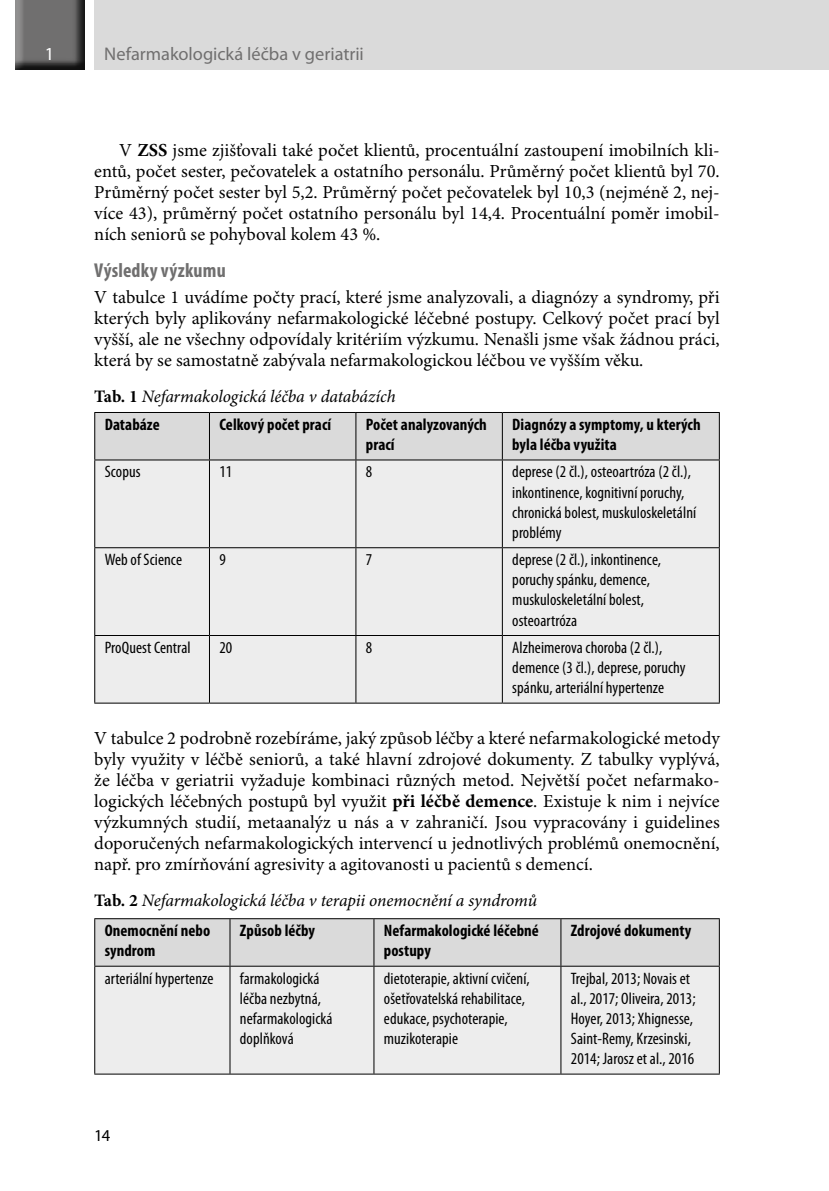
<style>
.page{position:relative;width:829px;height:1191px;background:#fff}
.page>*{position:absolute;margin:0;border:0;box-sizing:border-box;transform-origin:0 0}
._45_titulek{font:700 condensed 20.12px "Myriad Pro";letter-spacing:.01em;color:#706f6f}
.ZaklText1radek{font:18.38px/21px "Minion Pro";color:#000;text-align:justify}
.ZaklTEXT{font:18.38px/21px "Minion Pro";color:#000;text-align:justify}
.t1{font:18.38px "Myriad Pro";color:#706f6f}
.t2{font:18.38px "Myriad Pro";color:#fff}
.TabObrPopis{font:italic 17.5px "Minion Pro";letter-spacing:-.005em;color:#000}
.Tabulka{font:condensed 16.62px/20.1px "Myriad Pro";letter-spacing:.005em;color:#000}
.Tabulka-2{font:700 condensed 16.62px/20.1px "Myriad Pro";letter-spacing:.005em;color:#000}
.t3{font:16.62px "Myriad Pro";color:#000}
.s1{font-weight:700}
.s2{font-weight:700;font-style:normal}
</style>
<div class="page">
<div style="left:94px;top:0;width:734px;height:69px;background:#dadada"></div>
<div style="left:14px;top:0;width:72px;height:72px;background:#000;opacity:.75"></div>
<div style="left:95px;top:413px;width:623px;height:46px;background:#dadada"></div>
<div style="left:95px;top:460px;width:623px;height:242px;background:#ededed"></div>
<hr style="left:94px;top:412px;width:115px;height:1px;background:#000">
<hr style="left:94px;top:413px;width:1px;height:46px;background:#000">
<hr style="left:209px;top:412px;width:147px;height:1px;background:#000">
<hr style="left:209px;top:413px;width:1px;height:46px;background:#000">
<hr style="left:356px;top:412px;width:146px;height:1px;background:#000">
<hr style="left:355px;top:413px;width:1px;height:46px;background:#000">
<hr style="left:502px;top:412px;width:217px;height:1px;background:#000">
<hr style="left:502px;top:413px;width:1px;height:46px;background:#000">
<hr style="left:718px;top:413px;width:1px;height:46px;background:#000">
<hr style="left:94px;top:459px;width:115px;height:1px;background:#000">
<hr style="left:94px;top:460px;width:1px;height:87px;background:#000">
<hr style="left:209px;top:459px;width:147px;height:1px;background:#000">
<hr style="left:209px;top:460px;width:1px;height:87px;background:#000">
<hr style="left:356px;top:459px;width:146px;height:1px;background:#000">
<hr style="left:355px;top:460px;width:1px;height:87px;background:#000">
<hr style="left:502px;top:459px;width:217px;height:1px;background:#000">
<hr style="left:502px;top:460px;width:1px;height:87px;background:#000">
<hr style="left:718px;top:460px;width:1px;height:87px;background:#000">
<hr style="left:94px;top:547px;width:115px;height:1px;background:#000">
<hr style="left:94px;top:548px;width:1px;height:87px;background:#000">
<hr style="left:209px;top:547px;width:147px;height:1px;background:#000">
<hr style="left:209px;top:548px;width:1px;height:87px;background:#000">
<hr style="left:356px;top:547px;width:146px;height:1px;background:#000">
<hr style="left:355px;top:548px;width:1px;height:87px;background:#000">
<hr style="left:502px;top:547px;width:217px;height:1px;background:#000">
<hr style="left:502px;top:548px;width:1px;height:87px;background:#000">
<hr style="left:718px;top:548px;width:1px;height:87px;background:#000">
<hr style="left:94px;top:635px;width:115px;height:1px;background:#000">
<hr style="left:94px;top:636px;width:1px;height:66px;background:#000">
<hr style="left:209px;top:635px;width:147px;height:1px;background:#000">
<hr style="left:209px;top:636px;width:1px;height:66px;background:#000">
<hr style="left:356px;top:635px;width:146px;height:1px;background:#000">
<hr style="left:355px;top:636px;width:1px;height:66px;background:#000">
<hr style="left:502px;top:635px;width:217px;height:1px;background:#000">
<hr style="left:502px;top:636px;width:1px;height:66px;background:#000">
<hr style="left:718px;top:636px;width:1px;height:66px;background:#000">
<hr style="left:94px;top:702px;width:115px;height:1px;background:#000">
<hr style="left:209px;top:702px;width:147px;height:1px;background:#000">
<hr style="left:356px;top:702px;width:146px;height:1px;background:#000">
<hr style="left:502px;top:702px;width:217px;height:1px;background:#000">
<div style="left:95px;top:919px;width:623px;height:46px;background:#dadada"></div>
<div style="left:95px;top:966px;width:623px;height:107px;background:#ededed"></div>
<hr style="left:94px;top:918px;width:136px;height:1px;background:#000">
<hr style="left:94px;top:919px;width:1px;height:46px;background:#000">
<hr style="left:230px;top:918px;width:144px;height:1px;background:#000">
<hr style="left:229px;top:919px;width:1px;height:46px;background:#000">
<hr style="left:374px;top:918px;width:187px;height:1px;background:#000">
<hr style="left:373px;top:919px;width:1px;height:46px;background:#000">
<hr style="left:561px;top:918px;width:158px;height:1px;background:#000">
<hr style="left:560px;top:919px;width:1px;height:46px;background:#000">
<hr style="left:718px;top:919px;width:1px;height:46px;background:#000">
<hr style="left:94px;top:965px;width:136px;height:1px;background:#000">
<hr style="left:94px;top:966px;width:1px;height:107px;background:#000">
<hr style="left:230px;top:965px;width:144px;height:1px;background:#000">
<hr style="left:229px;top:966px;width:1px;height:107px;background:#000">
<hr style="left:374px;top:965px;width:187px;height:1px;background:#000">
<hr style="left:373px;top:966px;width:1px;height:107px;background:#000">
<hr style="left:561px;top:965px;width:158px;height:1px;background:#000">
<hr style="left:560px;top:966px;width:1px;height:107px;background:#000">
<hr style="left:718px;top:966px;width:1px;height:107px;background:#000">
<hr style="left:94px;top:1073px;width:136px;height:1px;background:#000">
<hr style="left:230px;top:1073px;width:144px;height:1px;background:#000">
<hr style="left:374px;top:1073px;width:187px;height:1px;background:#000">
<hr style="left:561px;top:1073px;width:158px;height:1px;background:#000">
<p class="t2" style="left:45px;top:42px;width:11px">1</p>
<p class="t1" style="left:104px;top:42px;width:261px">Nefarmakologická léčba v geriatrii</p>
<p class="ZaklTEXT" style="left:94px;top:140px;width:627px;text-indent:25px">V <span class="s1">ZSS</span> jsme zjišťovali také počet klientů, procentuální zastoupení imobilních kli&shy;entů, počet sester, pečovatelek a ostatního personálu. Průměrný počet klientů byl 70.<br>Průměrný počet sester byl 5,2. Průměrný počet pečovatelek byl 10,3 (nejméně 2, nej&shy;více 43), průměrný počet ostatního personálu byl 14,4. Procentuální poměr imobil&shy;ních seniorů se pohyboval kolem 43 %.</p>
<p class="_45_titulek" style="left:94px;top:258px;width:133px">Výsledky výzkumu</p>
<p class="ZaklText1radek" style="left:94px;top:287px;width:627px">V tabulce 1 uvádíme počty prací, které jsme analyzovali, a diagnózy a syndromy, při kterých byly aplikovány nefarmakologické léčebné postupy. Celkový počet prací byl vyšší, ale ne všechny odpovídaly kritériím výzkumu. Nenašli jsme však žádnou práci, která by se samostatně zabývala nefarmakologickou léčbou ve vyšším věku.</p>
<p class="TabObrPopis" style="left:94px;top:384px;width:303px"><span class="s2">Tab. 1</span> Nefarmakologická léčba v databázích</p>
<p class="Tabulka-2" style="left:105px;top:414px;width:57px">Databáze</p>
<p class="Tabulka-2" style="left:219px;top:414px;width:113px">Celkový počet prací</p>
<p class="Tabulka-2" style="left:366px;top:414px;width:122px">Počet analyzovaných prací</p>
<p class="Tabulka-2" style="left:512px;top:414px;width:190px">Diagnózy a symptomy, u kterých byla léčba využita</p>
<p class="Tabulka" style="left:105px;top:461px;width:37px">Scopus</p>
<p class="Tabulka" style="left:219px;top:461px;width:14px">11</p>
<p class="Tabulka" style="left:366px;top:461px;width:8px">8</p>
<p class="Tabulka" style="left:512px;top:461px;width:185px">deprese (2 čl.), osteoartróza (2 čl.), inkontinence, kognitivní poruchy, chronická bolest, muskuloskeletální problémy</p>
<p class="Tabulka" style="left:105px;top:549px;width:79px">Web of Science</p>
<p class="Tabulka" style="left:219px;top:549px;width:8px">9</p>
<p class="Tabulka" style="left:366px;top:549px;width:8px">7</p>
<p class="Tabulka" style="left:512px;top:549px;width:150px">deprese (2 čl.), inkontinence,</p>
<p class="Tabulka" style="left:512px;top:569px;width:139px">poruchy spánku, demence, muskuloskeletální bolest, osteoartróza</p>
<p class="Tabulka" style="left:105px;top:637px;width:87px">ProQuest Central</p>
<p class="Tabulka" style="left:219px;top:637px;width:14px">20</p>
<p class="Tabulka" style="left:366px;top:637px;width:8px">8</p>
<p class="Tabulka" style="left:512px;top:637px;width:175px">Alzheimerova choroba (2 čl.), demence (3 čl.), deprese, poruchy spánku, arteriální hypertenze</p>
<p class="ZaklText1radek" style="left:94px;top:728px;width:627px">V tabulce 2 podrobně rozebíráme, jaký způsob léčby a které nefarmakologické metody byly využity v léčbě seniorů, a také hlavní zdrojové dokumenty. Z tabulky vyplývá, že léčba v geriatrii vyžaduje kombinaci různých metod. Největší počet nefarmako&shy;logických léčebných postupů byl využit <span class="s1">při léčbě demence</span>. Existuje k nim i nejvíce výzkumných studií, metaanalýz u nás a v zahraničí. Jsou vypracovány i guidelines doporučených nefarmakologických intervencí u jednotlivých problémů onemocnění, např. pro zmírňování agresivity a agitovanosti u pacientů s demencí.</p>
<p class="TabObrPopis" style="left:94px;top:888px;width:444px"><span class="s2">Tab. 2</span> Nefarmakologická léčba v terapii onemocnění a syndromů</p>
<p class="Tabulka-2" style="left:105px;top:920px;width:107px">Onemocnění nebo syndrom</p>
<p class="Tabulka-2" style="left:240px;top:920px;width:76px">Způsob léčby</p>
<p class="Tabulka-2" style="left:384px;top:920px;width:156px">Nefarmakologické léčebné postupy</p>
<p class="Tabulka-2" style="left:570px;top:920px;width:122px">Zdrojové dokumenty</p>
<p class="Tabulka" style="left:105px;top:968px;width:110px">arteriální hypertenze</p>
<p class="Tabulka" style="left:240px;top:968px;width:94px">farmakologická léčba nezbytná, nefarmakologická doplňková</p>
<p class="Tabulka" style="left:384px;top:968px;width:147px">dietoterapie, aktivní cvičení, ošetřovatelská rehabilitace, edukace, psychoterapie, muzikoterapie</p>
<p class="Tabulka" style="left:570px;top:968px;width:126px">Trejbal, 2013; Novais et al., 2017; Oliveira, 2013;<br>Hoyer, 2013; Xhignesse,<br>Saint-Remy, Krzesinski,<br>2014; Jarosz et al., 2016</p>
<p class="t3" style="left:94px;top:1125px;width:18px">14</p>
</div>
